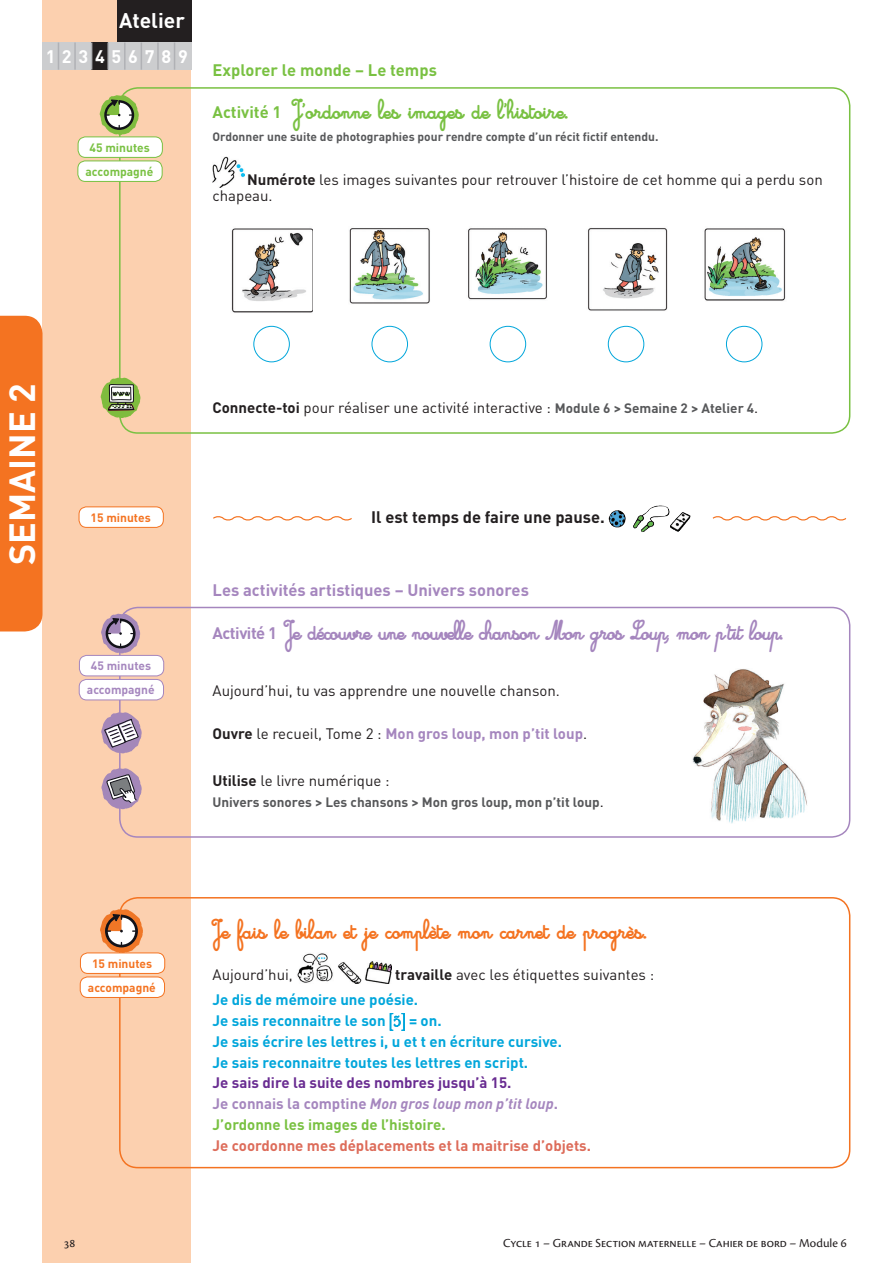
<style>
.page{position:relative;width:893px;height:1263px;background:#fff}
.page>*{position:absolute;margin:0;border:0;box-sizing:border-box;transform-origin:0 0}
.t1{font:700 36px "DINOT";color:#fff}
.t2{font:21px "Cursivestandardbold";letter-spacing:-.03em;color:#a586be}
.t3{font:21px "Cursivestandardbold";color:#f47321}
.t4{font:21px "Cursivestandardbold";color:#79c142}
.t5{font:700 21px "DINOT";color:#fff}
.t6{font:700 18px "DINOT";letter-spacing:.38em;color:#fff}
.t7{font:700 16.5px "DINOT";color:#a586be}
.t8{font:700 16.5px "DINOT";color:#231f20}
.t9{font:700 16.5px "DINOT";color:#79c142}
.t10{font:15px/16.5px "DINOT";color:#231f20}
.t11{font:700 15px/20.7px "DINOT";color:#00a6db}
.t12{font:700 15px/20.7px "DINOT";color:#692c91}
.t13{font:700 15px "DINOT";color:#dd6c5a}
.t14{font:700 15px "DINOT";color:#a586be}
.t15{font:700 13.5px "DINOT";color:#57585a}
.t16{font:12.75px "Cronos Pro";letter-spacing:-.005em;color:#231f20}
.t17{font:700 12px "DINOT";color:#57585a}
.t18{font:700 12px/24px "DINOT";color:#f47321;text-align:center}
.t19{font:700 12px/24px "DINOT";color:#79c142;text-align:center}
.t20{font:700 12px/24px "DINOT";color:#a586be;text-align:center}
.s1{font-family:"DINOT";font-weight:700;font-size:16.5px}
.s2{font-weight:700}
.s3{font-weight:700;font-size:13.5px;color:#57585a}
.s4{font-style:italic}
.s5{color:#231f20}
.s6{font-weight:400;color:#231f20}
.s7{font-weight:400;font-size:15px;color:#231f20}
.s8{font-weight:700;color:#00a6db}
.s9{font-family:"Euro Garamond Phonetic";font-weight:400}
.s10{color:#a586be}
.s11{font-style:italic;color:#a586be}
.s12{color:#79c142}
</style>
<div class="page">
<div style="left:43px;top:0;width:148px;height:1263px;background:#fcd0af"></div>
<div style="left:0;top:316px;width:43px;height:315px;background:#f47321"></div>
<div style="left:119px;top:897px;width:731px;height:271px;border:2px solid #f47321;border-radius:18px"></div>
<img style="left:212px;top:156px;width:32px;height:31px">
<img style="left:231px;top:228px;width:82px;height:85px">
<img style="left:349px;top:228px;width:81px;height:76px">
<img style="left:468px;top:228px;width:79px;height:72px">
<img style="left:588px;top:228px;width:80px;height:83px">
<img style="left:704px;top:228px;width:82px;height:73px">
<div style="left:253px;top:326px;width:37px;height:36px;border:1px solid #00a6db;border-radius:50%"></div>
<div style="left:372px;top:326px;width:36px;height:36px;border:1px solid #00a6db;border-radius:50%"></div>
<div style="left:490px;top:326px;width:36px;height:36px;border:1px solid #00a6db;border-radius:50%"></div>
<div style="left:608px;top:326px;width:36px;height:36px;border:1px solid #00a6db;border-radius:50%"></div>
<div style="left:726px;top:326px;width:36px;height:36px;border:1px solid #00a6db;border-radius:50%"></div>
<img style="left:609px;top:505px;width:70px;height:27px">
<div style="left:79px;top:507px;width:84px;height:20px;background:#fff;border-radius:8px"></div>
<div style="left:79px;top:506px;width:85px;height:22px;border:1px solid #f47321;border-radius:8px"></div>
<svg style="left:213px;top:516px;width:139px;height:5px"></svg>
<svg style="left:712px;top:516px;width:135px;height:5px"></svg>
<img style="left:692px;top:669px;width:115px;height:154px">
<img style="left:297px;top:953px;width:36px;height:30px">
<img style="left:338px;top:962px;width:23px;height:21px">
<img style="left:365px;top:961px;width:26px;height:23px">
<svg style="left:390px;top:1013px;width:15px;height:18px"></svg>
<div style="left:119px;top:87px;width:731px;height:347px;border:2px solid #79c142;border-radius:18px"></div>
<div style="left:78px;top:137px;width:84px;height:20px;background:#fff;border-radius:8px"></div>
<div style="left:78px;top:137px;width:85px;height:21px;border:1px solid #79c142;border-radius:8px"></div>
<svg style="left:100px;top:95px;width:39px;height:40px"></svg>
<div style="left:78px;top:161px;width:84px;height:20px;background:#fff;border-radius:8px"></div>
<div style="left:77px;top:161px;width:86px;height:21px;border:1px solid #79c142;border-radius:8px"></div>
<div style="left:117px;top:0;width:74px;height:43px;background:#231f20"></div>
<div style="left:43px;top:43px;width:16px;height:27px;background:#cccdcf"></div>
<div style="left:58px;top:43px;width:17px;height:27px;background:#cccdcf"></div>
<div style="left:75px;top:43px;width:17px;height:27px;background:#cccdcf"></div>
<div style="left:92px;top:43px;width:16px;height:27px;background:#231f20"></div>
<div style="left:108px;top:43px;width:17px;height:27px;background:#cccdcf"></div>
<div style="left:125px;top:43px;width:16px;height:27px;background:#cccdcf"></div>
<div style="left:141px;top:43px;width:17px;height:27px;background:#cccdcf"></div>
<div style="left:158px;top:43px;width:17px;height:27px;background:#cccdcf"></div>
<div style="left:175px;top:43px;width:16px;height:27px;background:#cccdcf"></div>
<svg style="left:58px;top:43px;width:1px;height:27px"></svg>
<hr style="left:74px;top:43px;width:2px;height:27px;background:#b0b1b5">
<svg style="left:91px;top:43px;width:1px;height:27px"></svg>
<hr style="left:107px;top:43px;width:2px;height:27px;background:#b0b1b5">
<hr style="left:124px;top:43px;width:2px;height:27px;background:#b0b1b5">
<svg style="left:141px;top:43px;width:1px;height:27px"></svg>
<hr style="left:157px;top:43px;width:2px;height:27px;background:#b0b1b5">
<svg style="left:174px;top:43px;width:1px;height:27px"></svg>
<svg style="left:101px;top:378px;width:39px;height:40px"></svg>
<div style="left:119px;top:607px;width:731px;height:231px;border:2px solid #a586be;border-radius:18px"></div>
<svg style="left:101px;top:768px;width:41px;height:41px"></svg>
<svg style="left:101px;top:712px;width:41px;height:41px"></svg>
<div style="left:79px;top:655px;width:85px;height:21px;background:#fff;border-radius:8px"></div>
<div style="left:79px;top:655px;width:85px;height:21px;border:1px solid #a586be;border-radius:8px"></div>
<svg style="left:101px;top:614px;width:39px;height:39px"></svg>
<div style="left:79px;top:679px;width:85px;height:21px;background:#fff;border-radius:8px"></div>
<div style="left:79px;top:679px;width:85px;height:21px;border:1px solid #a586be;border-radius:8px"></div>
<div style="left:80px;top:953px;width:85px;height:20px;background:#fff;border-radius:8px"></div>
<div style="left:80px;top:952px;width:85px;height:22px;border:1px solid #f47321;border-radius:8px"></div>
<svg style="left:100px;top:909px;width:43px;height:44px"></svg>
<div style="left:80px;top:977px;width:85px;height:20px;background:#fff;border-radius:8px"></div>
<div style="left:80px;top:976px;width:85px;height:22px;border:1px solid #f47321;border-radius:8px"></div>
<h2 class="t5" style="left:119px;top:7px;width:67px">Atelier</h2>
<p class="t6" style="left:46px;top:45px;width:144px">123456789</p>
<p class="t19" style="left:86px;top:135px;width:69px">45 minutes accompagné</p>
<p class="t9" style="left:212px;top:59px;width:226px">Explorer le monde – Le temps</p>
<h2 class="t4" style="left:212px;top:98px;width:357px"><span class="s1">Activité 1</span> J’ordonne les images de l’histoire.</h2>
<p class="t17" style="left:212px;top:129px;width:447px">Ordonner une suite de photographies pour rendre compte d’un récit fictif entendu.</p>
<p class="t10" style="left:213px;top:171px;width:612px;text-indent:35px"><span class="s2">Numérote</span> les images suivantes pour retrouver l’histoire de cet homme qui a perdu son chapeau.</p>
<h1 class="t1" style="left:-1px;top:565px;width:183px;rotate:-90deg">SEMAINE 2</h1>
<p class="t10" style="left:212px;top:399px;width:547px"><span class="s2">Connecte-toi</span> pour réaliser une activité interactive : <span class="s3">Module 6 &gt; Semaine 2 &gt; Atelier 4</span>.</p>
<p class="t18" style="left:91px;top:505px;width:62px">15 minutes</p>
<p class="t8" style="left:371px;top:506px;width:235px">Il est temps de faire une pause.</p>
<p class="t20" style="left:87px;top:653px;width:69px">45 minutes accompagné</p>
<p class="t7" style="left:212px;top:580px;width:318px">Les activités artistiques – Univers sonores</p>
<h2 class="t2" style="left:212px;top:619px;width:572px"><span class="s1">Activité 1</span> Je découvre une nouvelle chanson <span class="s4">MongrosLoup, monp’titloup</span>.</h2>
<p class="t10" style="left:212px;top:682px;width:349px">Aujourd’hui, tu vas apprendre une nouvelle chanson.</p>
<p class="t14" style="left:212px;top:724px;width:376px"><span class="s5">Ouvre</span> <span class="s6">le recueil, Tome 2 :</span> Mon gros loup, mon p’tit loup<span class="s6">.</span></p>
<p class="t10" style="left:212px;top:772px;width:179px"><span class="s2">Utilise</span> le livre numérique :</p>
<p class="t15" style="left:212px;top:793px;width:393px">Univers sonores &gt; Les chansons &gt; Mon gros loup, mon p’tit loup<span class="s7">.</span></p>
<p class="t18" style="left:88px;top:951px;width:69px">15 minutes accompagné</p>
<h2 class="t3" style="left:212px;top:919px;width:435px">Je fais le bilan et je complète mon carnet de progrès.</h2>
<p class="t10" style="left:212px;top:966px;width:82px">Aujourd’hui,</p>
<p class="t10" style="left:213px;top:962px;width:443px;line-height:25px;text-indent:183px"><span class="s2">travaille</span> avec les étiquettes suivantes :<br><span class="s8">Je dis de mémoire une poésie.</span></p>
<p class="t11" style="left:212px;top:1010px;width:351px">Je sais reconnaitre le son <span class="s9">[ö]</span> = on.<br>Je sais écrire les lettres i, u et t en écriture cursive.<br>Je sais reconnaitre toutes les lettres en script.</p>
<p class="t12" style="left:212px;top:1072px;width:347px">Je sais dire la suite des nombres jusqu’à 15.<br><span class="s10">Je connais la comptine</span> <span class="s11">Mon gros loup mon p’tit loup</span><span class="s10">.<br></span><span class="s12">J’ordonne les images de l’histoire.</span></p>
<p class="t13" style="left:212px;top:1135px;width:380px">Je coordonne mes déplacements et la maitrise d’objets.</p>
<p class="t16" style="left:64px;top:1235px;width:13px">38</p>
<p class="t16" style="left:503px;top:1235px;width:345px">Cycle 1 – Grande Section maternelle – Cahier de bord – Module 6</p>
</div>
